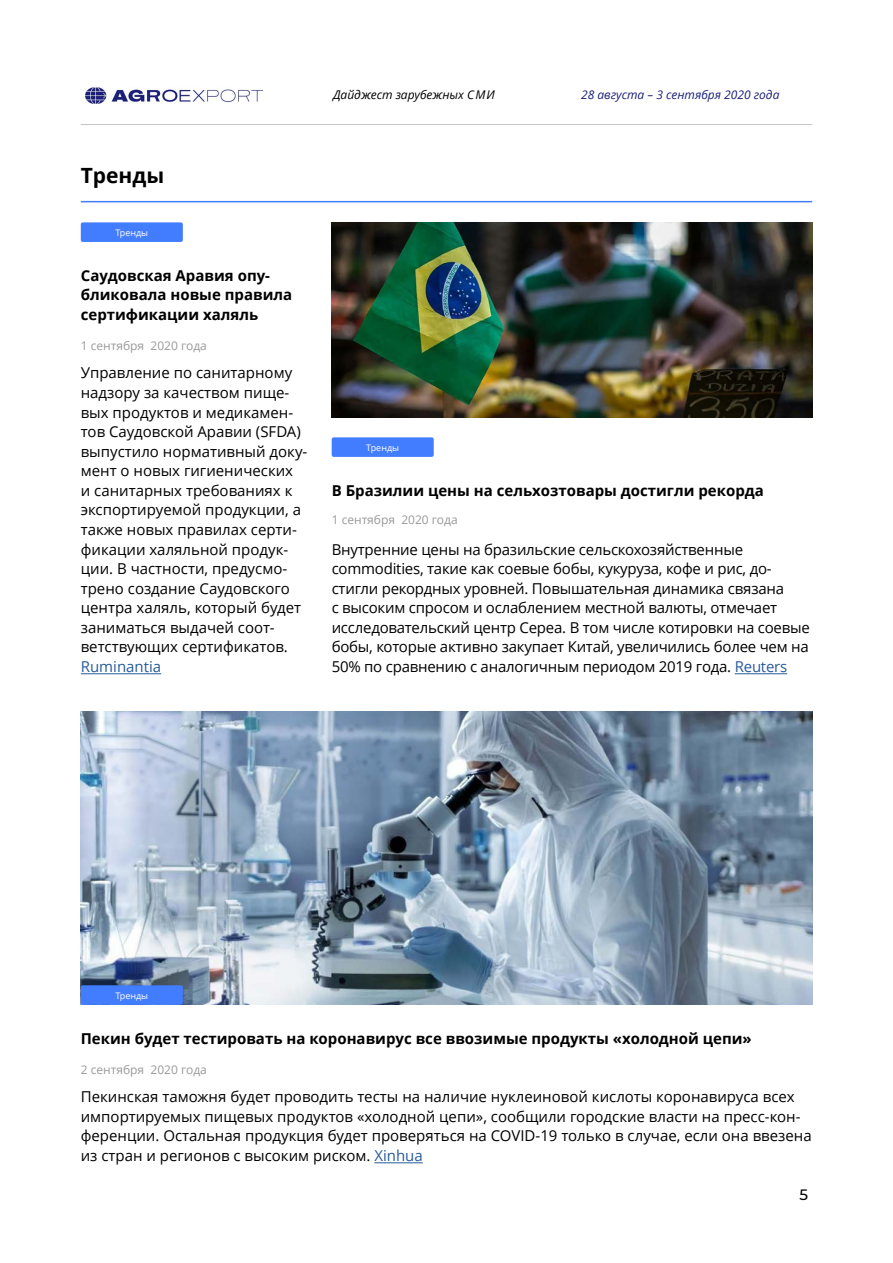
<style>
.page{position:relative;width:893px;height:1263px;background:#fff}
.page>*{position:absolute;margin:0;border:0;box-sizing:border-box;transform-origin:0 0}
.t1{font:700 21px "Open Sans";color:#000}
.t2{font:15px/19.5px "Open Sans";color:#000}
.t3{font:700 15px/19.5px "Open Sans";color:#000}
.t4{font:15px "Open Sans";color:#275b9b}
.t5{font:500 15px "Montserrat";color:#000}
.t6{font:12px "Open Sans";color:#999}
.t7{font:italic 12px "Open Sans";color:#1c217a}
.t8{font:italic 12px "Open Sans";color:#000}
.t9{font:9px "Open Sans";color:#fff}
.s1{color:#275b9b}
</style>
<div class="page">
<img style="left:81px;top:711px;width:731px;height:293px">
<img style="left:85px;top:87px;width:178px;height:17px">
<hr style="left:81px;top:124px;width:731px;height:1px;background:#c5c5c5">
<hr style="left:81px;top:673px;width:80px;height:1px;background:#275b9b">
<div style="left:81px;top:222px;width:102px;height:20px;background:#437dff;border-radius:2px"></div>
<hr style="left:735px;top:673px;width:52px;height:1px;background:#275b9b">
<div style="left:332px;top:437px;width:102px;height:20px;background:#437dff;border-radius:2px"></div>
<hr style="left:81px;top:201px;width:731px;height:1px;background:#437dff">
<img style="left:332px;top:222px;width:480px;height:196px">
<hr style="left:374px;top:1162px;width:49px;height:1px;background:#275b9b">
<div style="left:81px;top:985px;width:102px;height:20px;background:#437dff;border-radius:2px"></div>
<p class="t8" style="left:333px;top:86px;width:163px">Дайджест зарубежных СМИ</p>
<p class="t7" style="left:581px;top:86px;width:200px">28 августа – 3 сентября 2020 года</p>
<h1 class="t1" style="left:81px;top:160px;width:85px">Тренды</h1>
<p class="t9" style="left:115px;top:226px;width:34px">Тренды</p>
<p class="t3" style="left:81px;top:265px;width:213px">Саудовская Аравия опу&shy;бликовала новые правила сертификации халяль</p>
<p class="t6" style="left:81px;top:337px;width:128px">1 сентября 2020 года</p>
<p class="t2" style="left:81px;top:363px;width:228px">Управление по санитарному надзору за качеством пище&shy;вых продуктов и медикамен&shy;тов Саудовской Аравии (SFDA) выпустило нормативный доку&shy;мент о новых гигиенических<br>и санитарных требованиях к экспортируемой продукции, а также новых правилах серти&shy;фикации халяльной продук&shy;ции. В частности, предусмо&shy;трено создание Саудовского центра халяль, который будет заниматься выдачей соот&shy;ветствующих сертификатов.</p>
<p class="t4" style="left:81px;top:656px;width:82px">Ruminantia</p>
<p class="t9" style="left:366px;top:441px;width:34px">Тренды</p>
<p class="t3" style="left:332px;top:480px;width:434px">В Бразилии цены на сельхозтовары достигли рекорда</p>
<p class="t6" style="left:332px;top:512px;width:128px">1 сентября 2020 года</p>
<p class="t2" style="left:332px;top:539px;width:480px">Внутренние цены на бразильские сельскохозяйственные commodities, такие как соевые бобы, кукуруза, кофе и рис, до&shy;стигли рекордных уровней. Повышательная динамика связана<br>с высоким спросом и ослаблением местной валюты, отмечает исследовательский центр Cepea. В том числе котировки на соевые бобы, которые активно закупает Китай, увеличились более чем на 50% по сравнению с аналогичным периодом 2019 года. <span class="s1">Reuters</span></p>
<p class="t9" style="left:115px;top:989px;width:34px">Тренды</p>
<p class="t3" style="left:81px;top:1028px;width:672px">Пекин будет тестировать на коронавирус все ввозимые продукты «холодной цепи»</p>
<p class="t6" style="left:81px;top:1061px;width:128px">2 сентября 2020 года</p>
<p class="t2" style="left:81px;top:1087px;width:732px">Пекинская таможня будет проводить тесты на наличие нуклеиновой кислоты коронавируса всех импортируемых пищевых продуктов «холодной цепи», сообщили городские власти на пресс-кон&shy;ференции. Остальная продукция будет проверяться на COVID-19 только в случае, если она ввезена из стран и регионов с высоким риском. <span class="s1">Xinhua</span></p>
<p class="t5" style="left:799px;top:1184px;width:10px">5</p>
</div>
